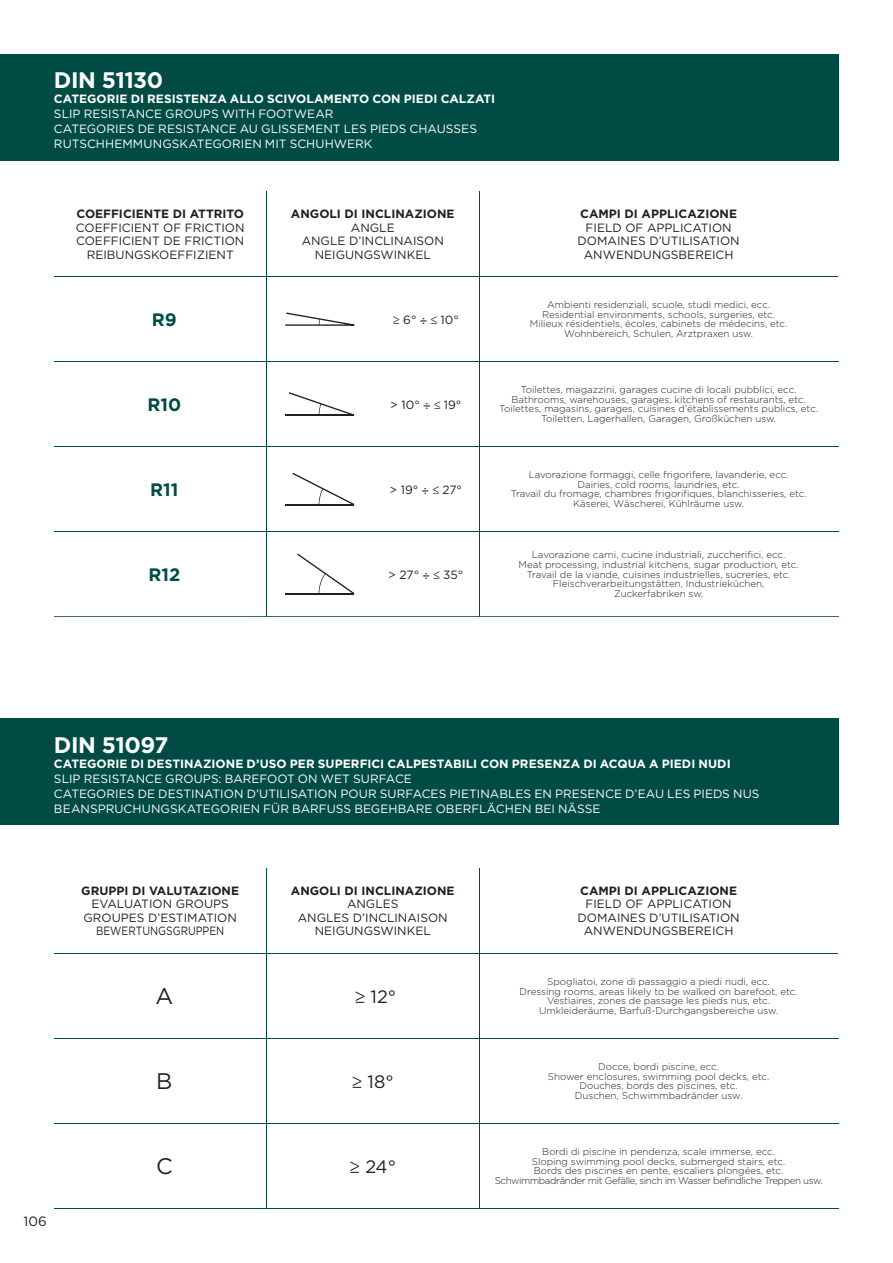
<style>
.page{position:relative;width:893px;height:1263px;background:#fff}
.page>*{position:absolute;margin:0;border:0;box-sizing:border-box;transform-origin:0 0}
.t1{font:700 22.5px "Gotham";letter-spacing:-.02em;color:#fff}
.t2{font:22.5px "Gotham";color:#231f20}
.t3{font:18px "Gotham";color:#231f20}
.t4{font:700 18px "Gotham";color:#004c45}
.t5{font:13.5px "Gotham";color:#231f20}
.t6{font:12px/13.5px "Gotham";color:#231f20;text-align:center}
.t7{font:12px/15px "Gotham";letter-spacing:.005em;color:#fff}
.t8{font:700 12px "Gotham";color:#fff}
.t9{font:700 12px "Gotham";color:#231f20}
.t10{font:300 9.75px/9.8px "Gotham";color:#231f20;text-align:center}
.s1{font-family:"Futura Std";font-weight:500}
</style>
<div class="page">
<div style="left:0;top:719px;width:839px;height:106px;background:#004c45"></div>
<div style="left:0;top:54px;width:839px;height:106px;background:#004c45"></div>
<hr style="left:54px;top:276px;width:212px;height:1px;background:#004c45">
<hr style="left:267px;top:276px;width:212px;height:1px;background:#004c45">
<hr style="left:479px;top:276px;width:359px;height:1px;background:#004c45">
<hr style="left:54px;top:361px;width:784px;height:1px;background:#004c45">
<hr style="left:54px;top:446px;width:784px;height:1px;background:#004c45">
<hr style="left:54px;top:531px;width:784px;height:1px;background:#004c45">
<hr style="left:54px;top:616px;width:784px;height:1px;background:#3c6963">
<hr style="left:479px;top:192px;width:1px;height:169px;background:#004c45">
<hr style="left:479px;top:362px;width:1px;height:84px;background:#004c45">
<hr style="left:479px;top:447px;width:1px;height:84px;background:#004c45">
<hr style="left:479px;top:532px;width:1px;height:84px;background:#004c45">
<hr style="left:266px;top:192px;width:1px;height:169px;background:#004c45">
<hr style="left:266px;top:362px;width:1px;height:84px;background:#004c45">
<hr style="left:266px;top:447px;width:1px;height:84px;background:#004c45">
<hr style="left:266px;top:532px;width:1px;height:84px;background:#004c45">
<svg style="left:285px;top:312px;width:69px;height:14px"></svg>
<hr style="left:285px;top:415px;width:69px;height:1px;background:#231f20">
<svg style="left:289px;top:392px;width:65px;height:23px"></svg>
<hr style="left:285px;top:504px;width:69px;height:1px;background:#231f20">
<svg style="left:292px;top:473px;width:62px;height:31px"></svg>
<hr style="left:285px;top:593px;width:69px;height:1px;background:#231f20">
<svg style="left:297px;top:554px;width:57px;height:39px"></svg>
<hr style="left:54px;top:953px;width:212px;height:1px;background:#004c45">
<hr style="left:267px;top:953px;width:212px;height:1px;background:#004c45">
<hr style="left:479px;top:953px;width:359px;height:1px;background:#004c45">
<hr style="left:54px;top:1038px;width:784px;height:1px;background:#004c45">
<hr style="left:54px;top:1123px;width:784px;height:1px;background:#004c45">
<hr style="left:54px;top:1208px;width:784px;height:1px;background:#004c45">
<hr style="left:266px;top:868px;width:1px;height:85px;background:#004c45">
<hr style="left:479px;top:868px;width:1px;height:85px;background:#004c45">
<hr style="left:266px;top:953px;width:1px;height:85px;background:#004c45">
<hr style="left:479px;top:953px;width:1px;height:85px;background:#004c45">
<hr style="left:266px;top:1039px;width:1px;height:84px;background:#004c45">
<hr style="left:479px;top:1039px;width:1px;height:84px;background:#004c45">
<hr style="left:266px;top:1124px;width:1px;height:84px;background:#004c45">
<hr style="left:479px;top:1124px;width:1px;height:84px;background:#004c45">
<h1 class="t1" style="left:54px;top:67px;width:111px">DIN 51130</h1>
<p class="t8" style="left:54px;top:92px;width:443px">CATEGORIE DI RESISTENZA ALLO SCIVOLAMENTO CON PIEDI CALZATI</p>
<p class="t7" style="left:54px;top:108px;width:425px">SLIP RESISTANCE GROUPS WITH FOOTWEAR<br>CATEGORIES DE RESISTANCE AU GLISSEMENT LES PIEDS CHAUSSES<br>RUTSCHHEMMUNGSKATEGORIEN MIT SCHUHWERK</p>
<p class="t9" style="left:76px;top:207px;width:169px">COEFFICIENTE DI ATTRITO</p>
<p class="t6" style="left:76px;top:222px;width:170px">COEFFICIENT OF FRICTION<br>COEFFICIENT DE FRICTION<br>REIBUNGSKOEFFIZIENT</p>
<p class="t9" style="left:291px;top:207px;width:165px">ANGOLI DI INCLINAZIONE</p>
<p class="t6" style="left:302px;top:222px;width:144px">ANGLE<br>ANGLE D’INCLINAISON<br>NEIGUNGSWINKEL</p>
<h2 class="t4" style="left:152px;top:309px;width:26px">R9</h2>
<p class="t6" style="left:393px;top:314px;width:68px"><span class="s1">≥</span> 6° <span class="s1">÷ ≤</span> 10°</p>
<p class="t9" style="left:580px;top:207px;width:158px">CAMPI DI APPLICAZIONE</p>
<p class="t6" style="left:577px;top:222px;width:164px">FIELD OF APPLICATION<br>DOMAINES D’UTILISATION<br>ANWENDUNGSBEREICH</p>
<p class="t10" style="left:530px;top:300px;width:259px">Ambienti residenziali, scuole, studi medici, ecc.<br>Residential environments, schools, surgeries, etc.<br>Milieux résidentiels, écoles, cabinets de médecins, etc.<br>Wohnbereich, Schulen, Arztpraxen usw.</p>
<h2 class="t4" style="left:148px;top:394px;width:35px">R10</h2>
<p class="t6" style="left:390px;top:399px;width:73px">&gt; 10° <span class="s1">÷ ≤</span> 19°</p>
<h2 class="t4" style="left:150px;top:479px;width:30px">R11</h2>
<p class="t6" style="left:389px;top:484px;width:74px">&gt; 19° <span class="s1">÷ ≤</span> 27°</p>
<h2 class="t4" style="left:148px;top:564px;width:33px">R12</h2>
<p class="t6" style="left:388px;top:569px;width:77px">&gt; 27° <span class="s1">÷ ≤</span> 35°</p>
<p class="t10" style="left:499px;top:385px;width:320px">Toilettes, magazzini, garages cucine di locali pubblici, ecc.<br>Bathrooms, warehouses, garages, kitchens of restaurants, etc.<br>Toilettes, magasins, garages, cuisines d’établissements publics, etc.<br>Toiletten, Lagerhallen, Garagen, Großküchen usw.</p>
<p class="t10" style="left:511px;top:470px;width:297px">Lavorazione formaggi, celle frigorifere, lavanderie, ecc.<br>Dairies, cold rooms, laundries, etc.<br>Travail du fromage, chambres frigorifiques, blanchisseries, etc.<br>Käserei, Wäscherei, Kühlräume usw.</p>
<p class="t10" style="left:519px;top:551px;width:282px">Lavorazione carni, cucine industriali, zuccherifici, ecc.<br>Meat processing, industrial kitchens, sugar production, etc.<br>Travail de la viande, cuisines industrielles, sucreries, etc.<br>Fleischverarbeitungstätten, Industrieküchen, Zuckerfabriken sw.</p>
<h1 class="t1" style="left:54px;top:732px;width:116px">DIN 51097</h1>
<p class="t8" style="left:54px;top:756px;width:678px">CATEGORIE DI DESTINAZIONE D’USO PER SUPERFICI CALPESTABILI CON PRESENZA DI ACQUA A PIEDI NUDI</p>
<p class="t7" style="left:54px;top:772px;width:707px">SLIP RESISTANCE GROUPS: BAREFOOT ON WET SURFACE<br>CATEGORIES DE DESTINATION D’UTILISATION POUR SURFACES PIETINABLES EN PRESENCE D’EAU LES PIEDS NUS<br>BEANSPRUCHUNGSKATEGORIEN FÜR BARFUSS BEGEHBARE OBERFLÄCHEN BEI NÄSSE</p>
<h3 class="t5" style="left:24px;top:1216px;width:25px">106</h3>
<p class="t9" style="left:81px;top:884px;width:159px">GRUPPI DI VALUTAZIONE</p>
<p class="t6" style="left:83px;top:898px;width:155px">EVALUATION GROUPS<br>GROUPES D’ESTIMATION<br>BEWERTUNGSGRUPPEN</p>
<p class="t9" style="left:291px;top:884px;width:165px">ANGOLI DI INCLINAZIONE</p>
<p class="t6" style="left:298px;top:898px;width:151px">ANGLES<br>ANGLES D’INCLINAISON<br>NEIGUNGSWINKEL</p>
<h1 class="t2" style="left:155px;top:988px;width:19px">A</h1>
<h2 class="t3" style="left:355px;top:990px;width:43px"><span class="s1">≥</span> 12°</h2>
<h1 class="t2" style="left:156px;top:1073px;width:18px">B</h1>
<h2 class="t3" style="left:352px;top:1075px;width:43px"><span class="s1">≥</span> 18°</h2>
<h1 class="t2" style="left:156px;top:1158px;width:18px">C</h1>
<h2 class="t3" style="left:349px;top:1160px;width:48px"><span class="s1">≥</span> 24°</h2>
<p class="t9" style="left:580px;top:884px;width:158px">CAMPI DI APPLICAZIONE</p>
<p class="t6" style="left:577px;top:898px;width:164px">FIELD OF APPLICATION<br>DOMAINES D’UTILISATION<br>ANWENDUNGSBEREICH</p>
<p class="t10" style="left:519px;top:977px;width:280px">Spogliatoi, zone di passaggio a piedi nudi, ecc.<br>Dressing rooms, areas likely to be walked on barefoot, etc.<br>Vestiaires, zones de passage les pieds nus, etc.<br>Umkleideräume, Barfuß-Durchgangsbereiche usw.</p>
<p class="t10" style="left:548px;top:1062px;width:223px">Docce, bordi piscine, ecc.<br>Shower enclosures, swimming pool decks, etc.<br>Douches, bords des piscines, etc.<br>Duschen, Schwimmbadränder usw.</p>
<p class="t10" style="left:495px;top:1147px;width:329px">Bordi di piscine in pendenza, scale immerse, ecc.<br>Sloping swimming pool decks, submerged stairs, etc.<br>Bords des piscines en pente, escaliers plongées, etc.<br>Schwimmbadränder mit Gefälle, sinch im Wasser befindliche Treppen usw.</p>
</div>
